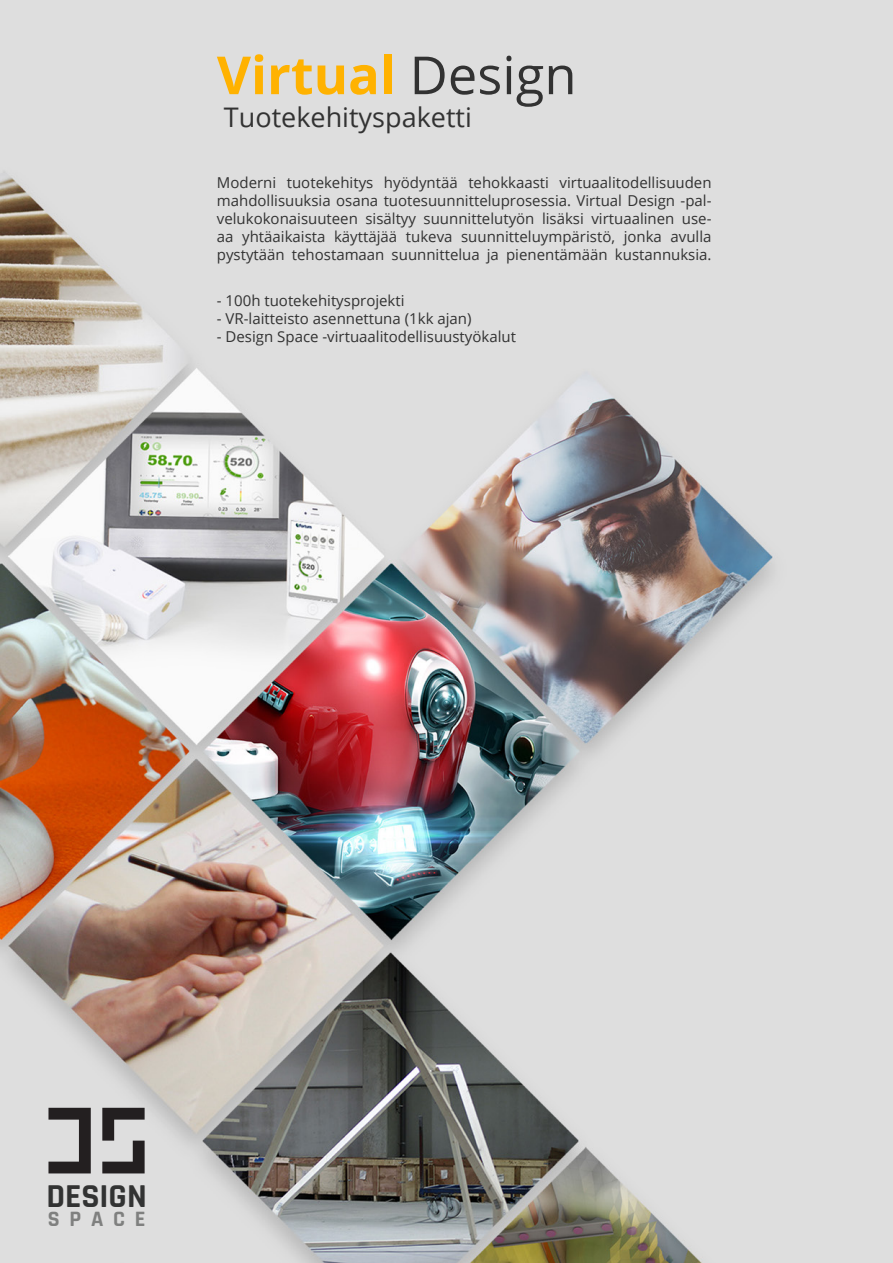
<style>
.page{position:relative;width:893px;height:1263px;background:#fff}
.page>*{position:absolute;margin:0;border:0;box-sizing:border-box;transform-origin:0 0}
.t1{font:700 52.5px "Open Sans";color:#ffb200}
.t2{font:700 33.75px "Rajdhani";color:#323333}
.t3{font:27px "Open Sans";color:#323232}
.t4{font:700 22.2px "Rajdhani";color:#7f807f}
.leipis{font:15px/18px "Open Sans";color:#323232;text-align:justify}
.s1{font-weight:400;color:#323232}
</style>
<div class="page">
<img style="left:0;top:0;width:893px;height:1263px">
<svg style="left:48px;top:1108px;width:43px;height:65px;background:#7b797a"></svg>
<svg style="left:102px;top:1108px;width:43px;height:65px;background:#7b797a"></svg>
<p class="t1" style="left:217px;top:38px;width:361px">Virtual <span class="s1">Design</span></p>
<p class="t3" style="left:224px;top:98px;width:250px">Tuotekehityspaketti</p>
<p class="leipis" style="left:217px;top:173px;width:496px">Moderni tuotekehitys hyödyntää tehokkaasti virtuaalitodellisuuden mahdollisuuksia osana tuotesuunnitteluprosessia. Virtual Design -pal&shy;velukokonaisuuteen sisältyy suunnittelutyön lisäksi virtuaalinen use&shy;aa yhtäaikaista käyttäjää tukeva suunnitteluympäristö, jonka avulla pystytään tehostamaan suunnittelua ja pienentämään kustannuksia.</p>
<p class="leipis" style="left:217px;top:291px;width:189px">- 100h tuotekehitysprojekti</p>
<p class="leipis" style="left:217px;top:309px;width:256px">- VR-laitteisto asennettuna (1kk ajan)</p>
<p class="leipis" style="left:217px;top:327px;width:301px">- Design Space -virtuaalitodellisuustyökalut</p>
<p class="t2" style="left:46px;top:1175px;width:102px">DESIGN</p>
<p class="t4" style="left:48px;top:1206px;width:99px">S P A C E</p>
</div>
